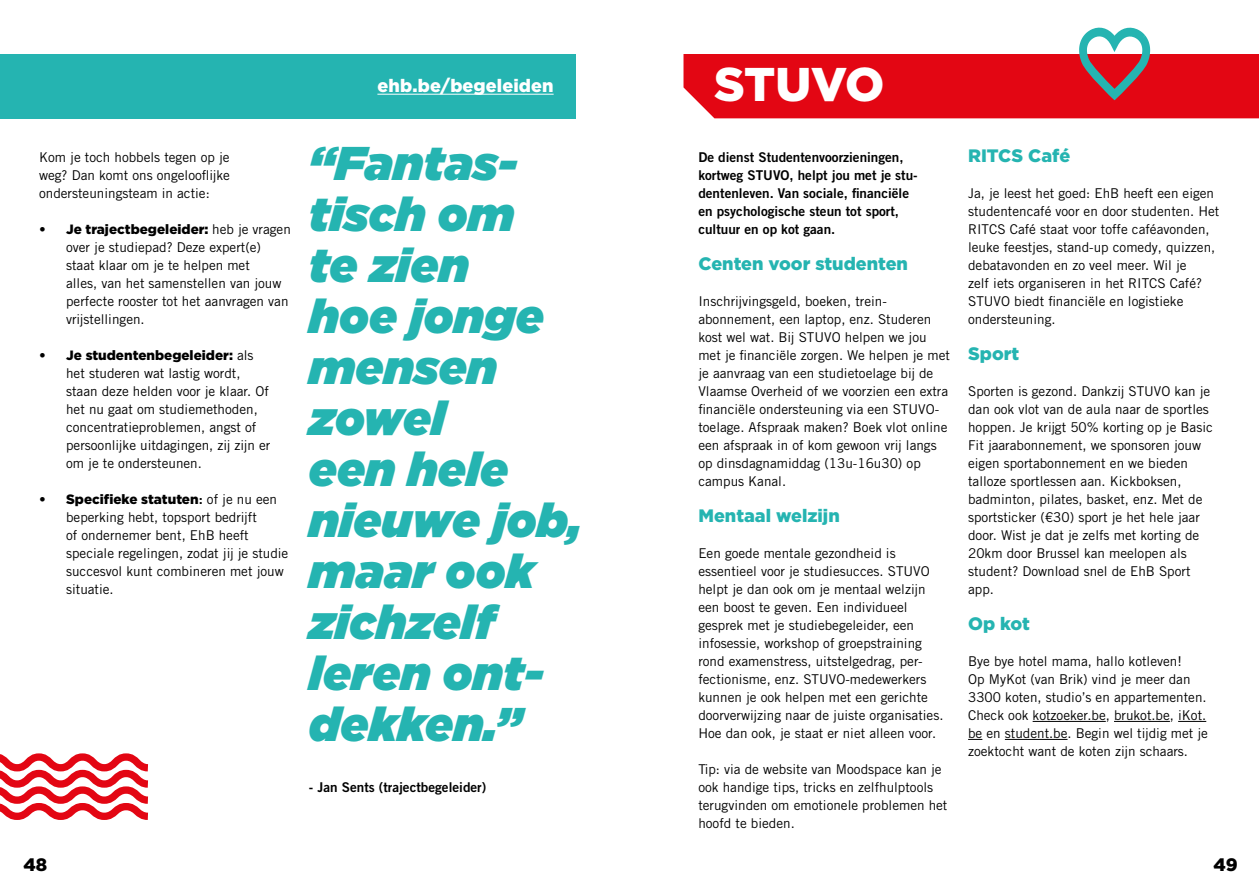
<style>
.page{position:relative;width:1259px;height:893px;background:#fff}
.page>*{position:absolute;margin:0;border:0;box-sizing:border-box;transform-origin:0 0}
.t1{font:italic 900 47.25px/51px "Gotham";color:#25b4b1}
.t2{font:900 47.25px "Gotham";color:#fff}
.t3{font:900 18px "Gotham";color:#25b4b1}
.t4{font:900 18px "Gotham";letter-spacing:.005em;color:#fff}
.t5{font:900 18px "Gotham";color:#000}
.t6{font:13.5px/18px "Trade Gothic LT Pro";color:#000}
.t7{font:13.5px/18px "Trade Gothic LT Pro Bd 2";color:#000}
.t8{font:900 13.5px "Gotham";color:#000}
.s1{font-family:"Trade Gothic LT Pro";font-weight:400}
.s2{font-family:"Trade Gothic LT Pro Bd 2";font-weight:400}
</style>
<div class="page">
<div style="left:0;top:54px;width:575px;height:64px;background:#25b4b1"></div>
<hr style="left:1032px;top:721px;width:73px;height:1px;background:#000">
<hr style="left:1114px;top:721px;width:56px;height:1px;background:#000">
<svg style="left:1178px;top:721px;width:28px;height:1px"></svg>
<svg style="left:968px;top:739px;width:14px;height:1px"></svg>
<hr style="left:1005px;top:739px;width:62px;height:1px;background:#000">
<svg style="left:683px;top:27px;width:576px;height:91px"></svg>
<svg style="left:0;top:753px;width:148px;height:67px"></svg>
<hr style="left:377px;top:94px;width:176px;height:1px;background:#fff">
<h2 class="t4" style="left:377px;top:75px;width:178px">ehb.be/begeleiden</h2>
<p class="t6" style="left:39px;top:148px;width:192px;text-align:justify">Kom je toch hobbels tegen op je weg? Dan komt ons ongelooflijke ondersteuningsteam in actie:</p>
<p class="t8" style="left:39px;top:221px;width:253px">• Je trajectbegeleider: <span class="s1">heb je vragen</span></p>
<p class="t6" style="left:66px;top:238px;width:224px">over je studiepad? Deze expert(e) staat klaar om je te helpen met<br>alles, van het samenstellen van jouw perfecte rooster tot het aanvragen van vrijstellingen.</p>
<p class="t8" style="left:39px;top:347px;width:216px">• Je studentenbegeleider: <span class="s1">als</span></p>
<p class="t6" style="left:66px;top:364px;width:206px">het studeren wat lastig wordt, staan deze helden voor je klaar. Of het nu gaat om studiemethoden, concentratieproblemen, angst of persoonlijke uitdagingen, zij zijn er om je te ondersteunen.</p>
<p class="t8" style="left:39px;top:491px;width:239px">• Specifieke statuten<span class="s2">:</span> <span class="s1">of je nu een</span></p>
<p class="t6" style="left:66px;top:508px;width:224px">beperking hebt, topsport bedrijft<br>of ondernemer bent, EhB heeft speciale regelingen, zodat jij je studie succesvol kunt combineren met jouw situatie.</p>
<h1 class="t1" style="left:309px;top:136px;width:274px">“Fantas&shy;tisch om<br>te zien<br>hoe jonge mensen zowel<br>een hele nieuwe job, maar ook zichzelf leren ont&shy;dekken.”</h1>
<p class="t7" style="left:309px;top:778px;width:179px">- Jan Sents (trajectbegeleider)</p>
<h1 class="t2" style="left:714px;top:54px;width:279px">Campussen</h1>
<h1 class="t2" style="left:714px;top:57px;width:172px">STUVO</h1>
<p class="t7" style="left:698px;top:148px;width:221px">De dienst Studentenvoorzieningen, kortweg STUVO, helpt jou met je stu&shy;dentenleven. Van sociale, financiële en psychologische steun tot sport, cultuur en op kot gaan.</p>
<h2 class="t3" style="left:698px;top:253px;width:211px">Centen voor studenten</h2>
<p class="t6" style="left:698px;top:292px;width:253px">Inschrijvingsgeld, boeken, trein&shy;abonnement, een laptop, enz. Studeren kost wel wat. Bij STUVO helpen we jou met je financiële zorgen. We helpen je met je aanvraag van een studietoelage bij de Vlaamse Overheid of we voorzien een extra financiële ondersteuning via een STUVO&shy;toelage. Afspraak maken? Boek vlot online een afspraak in of kom gewoon vrij langs op dinsdagnamiddag (13u-16u30) op campus Kanal.</p>
<h2 class="t3" style="left:698px;top:505px;width:143px">Mentaal welzijn</h2>
<p class="t6" style="left:698px;top:544px;width:247px">Een goede mentale gezondheid is essentieel voor je studiesucces. STUVO helpt je dan ook om je mentaal welzijn een boost te geven. Een individueel gesprek met je studiebegeleider, een infosessie, workshop of groepstraining rond examenstress, uitstelgedrag, per&shy;fectionisme, enz. STUVO-medewerkers kunnen je ook helpen met een gerichte doorverwijzing naar de juiste organisaties.<br>Hoe dan ook, je staat er niet alleen voor.</p>
<p class="t6" style="left:698px;top:760px;width:250px">Tip: via de website van Moodspace kan je ook handige tips, tricks en zelfhulptools terugvinden om emotionele problemen het hoofd te bieden.</p>
<h2 class="t3" style="left:968px;top:145px;width:104px">RITCS Café</h2>
<p class="t6" style="left:968px;top:184px;width:253px">Ja, je leest het goed: EhB heeft een eigen studentencafé voor en door studenten. Het RITCS Café staat voor toffe caféavonden, leuke feestjes, stand-up comedy, quizzen, debatavonden en zo veel meer. Wil je<br>zelf iets organiseren in het RITCS Café?<br>STUVO biedt financiële en logistieke ondersteuning.</p>
<h2 class="t3" style="left:968px;top:343px;width:53px">Sport</h2>
<p class="t6" style="left:968px;top:382px;width:246px">Sporten is gezond. Dankzij STUVO kan je dan ook vlot van de aula naar de sportles hoppen. Je krijgt 50% korting op je Basic Fit jaarabonnement, we sponsoren jouw eigen sportabonnement en we bieden talloze sportlessen aan. Kickboksen, badminton, pilates, basket, enz. Met de sportsticker (€30) sport je het hele jaar door. Wist je dat je zelfs met korting de 20km door Brussel kan meelopen als student? Download snel de EhB Sport app.</p>
<h2 class="t3" style="left:968px;top:613px;width:63px">Op kot</h2>
<p class="t6" style="left:968px;top:652px;width:241px">Bye bye hotel mama, hallo kotleven!<br>Op MyKot (van Brik) vind je meer dan 3300 koten, studio’s en appartementen.<br>Check ook kotzoeker.be, brukot.be, iKot. be en student.be. Begin wel tijdig met je zoektocht want de koten zijn schaars.</p>
<h2 class="t5" style="left:23px;top:854px;width:25px">48</h2>
<h2 class="t5" style="left:1213px;top:854px;width:26px">49</h2>
</div>
